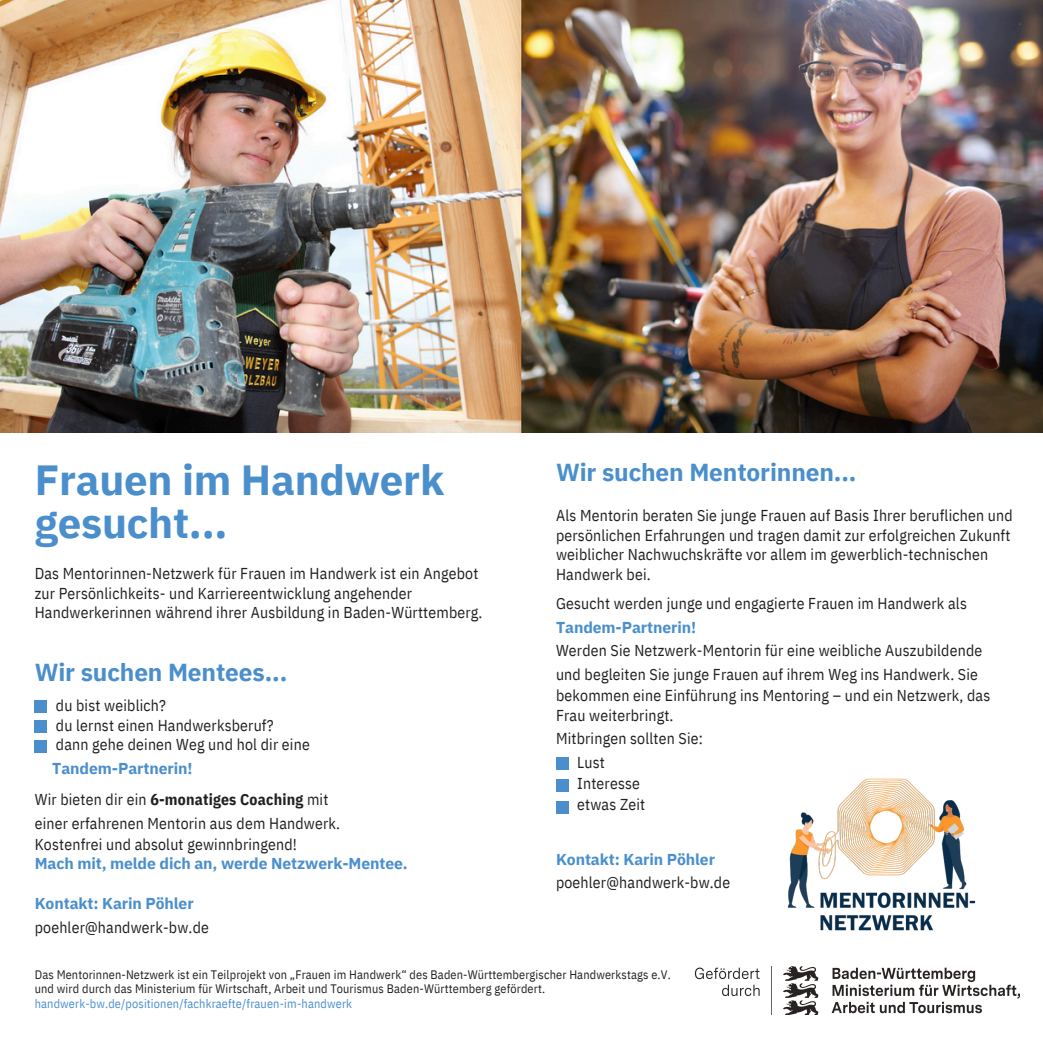
<style>
.page{position:relative;width:1043px;height:1043px;background:#fff}
.page>*{position:absolute;margin:0;border:0;box-sizing:border-box;transform-origin:0 0}
.t1{font:700 42px/43.4px "IBM Plex Sans";letter-spacing:-.005em;color:#4a8fcc}
.t2{font:700 24.5px "IBM Plex Sans";letter-spacing:-.005em;color:#4a8fcc}
.t3{font:15.75px/19.6px "IBM Plex Sans Cond";letter-spacing:.01em;color:#231f20}
.t4{font:700 15.75px/19.6px "IBM Plex Sans";letter-spacing:-.005em;color:#4a8fcc}
.t5{font:12.25px/14.3px "IBM Plex Sans Cond";letter-spacing:.01em;color:#231f20}
.s1{font-weight:700}
.s2{font-family:"IBM Plex Sans Cond";font-weight:400;color:#231f20}
.s3{font-family:"IBM Plex Sans";font-weight:700;color:#4a8fcc}
.s4{color:#4a8fcc}
</style>
<div class="page">
<img style="left:0;top:0;width:1042px;height:432px">
<img style="left:787px;top:778px;width:189px;height:153px">
<img style="left:694px;top:966px;width:325px;height:47px">
<div style="left:556px;top:756px;width:12px;height:13px;background:#4a8fcc"></div>
<div style="left:556px;top:778px;width:12px;height:13px;background:#4a8fcc"></div>
<div style="left:556px;top:800px;width:12px;height:13px;background:#4a8fcc"></div>
<div style="left:35px;top:700px;width:12px;height:13px;background:#4a8fcc"></div>
<div style="left:35px;top:720px;width:12px;height:12px;background:#4a8fcc"></div>
<div style="left:35px;top:740px;width:12px;height:12px;background:#4a8fcc"></div>
<h4 class="t1" style="left:35px;top:457px;width:411px">Frauen im Handwerk gesucht...</h4>
<h2 class="t3" style="left:35px;top:563px;width:449px">Das Mentorinnen-Netzwerk für Frauen im Handwerk ist ein Angebot zur Persönlichkeits- und Karriereentwicklung angehender<br>Handwerkerinnen während ihrer Ausbildung in Baden-Württemberg.</h2>
<p class="t2" style="left:35px;top:655px;width:254px">Wir suchen Mentees...</p>
<h4 class="t3" style="left:56px;top:695px;width:255px">du bist weiblich?<br>du lernst einen Handwerksberuf? dann gehe deinen Weg und hol dir eine</h4>
<h4 class="t4" style="left:52px;top:758px;width:142px">Tandem-Partnerin!</h4>
<h4 class="t3" style="left:35px;top:787px;width:307px;line-height:23.6px">Wir bieten dir ein <span class="s1">6-monatiges Coaching</span> mit einer erfahrenen Mentorin aus dem Handwerk.</h4>
<h4 class="t4" style="left:35px;top:833px;width:374px"><span class="s2">Kostenfrei und absolut gewinnbringend!<br></span>Mach mit, melde dich an, werde Netzwerk-Mentee.</h4>
<h2 class="t3" style="left:35px;top:890px;width:176px;line-height:23.6px"><span class="s3">Kontakt: Karin Pöhler </span>poehler@handwerk-bw.de</h2>
<h4 class="t2" style="left:556px;top:455px;width:302px">Wir suchen Mentorinnen...</h4>
<p class="t3" style="left:556px;top:505px;width:458px">Als Mentorin beraten Sie junge Frauen auf Basis Ihrer beruflichen und persönlichen Erfahrungen und tragen damit zur erfolgreichen Zukunft weiblicher Nachwuchskräfte vor allem im gewerblich-technischen Handwerk bei.</p>
<p class="t3" style="left:556px;top:591px;width:427px;line-height:23.6px">Gesucht werden junge und engagierte Frauen im Handwerk als <span class="s3">Tandem-Partnerin!<br></span>Werden Sie Netzwerk-Mentorin für eine weibliche Auszubildende und begleiten Sie junge Frauen auf ihrem Weg ins Handwerk. Sie</p>
<p class="t3" style="left:556px;top:685px;width:435px">bekommen eine Einführung ins Mentoring – und ein Netzwerk, das</p>
<h1 class="t3" style="left:556px;top:704px;width:119px">Frau weiterbringt.</h1>
<h1 class="t3" style="left:556px;top:728px;width:148px">Mitbringen sollten Sie:</h1>
<h1 class="t3" style="left:577px;top:752px;width:29px">Lust</h1>
<h1 class="t3" style="left:577px;top:772px;width:70px;line-height:21px">Interesse etwas Zeit</h1>
<h4 class="t3" style="left:556px;top:846px;width:176px;line-height:23.6px"><span class="s3">Kontakt: Karin Pöhler </span>poehler@handwerk-bw.de</h4>
<p class="t5" style="left:35px;top:966px;width:637px">Das Mentorinnen-Netzwerk ist ein Teilprojekt von „Frauen im Handwerk“ des Baden-Württembergischer Handwerkstags e.V. und wird durch das Ministerium für Wirtschaft, Arbeit und Tourismus Baden-Württemberg gefördert. <span class="s4">handwerk-bw.de/positionen/fachkraefte/frauen-im-handwerk</span></p>
</div>
